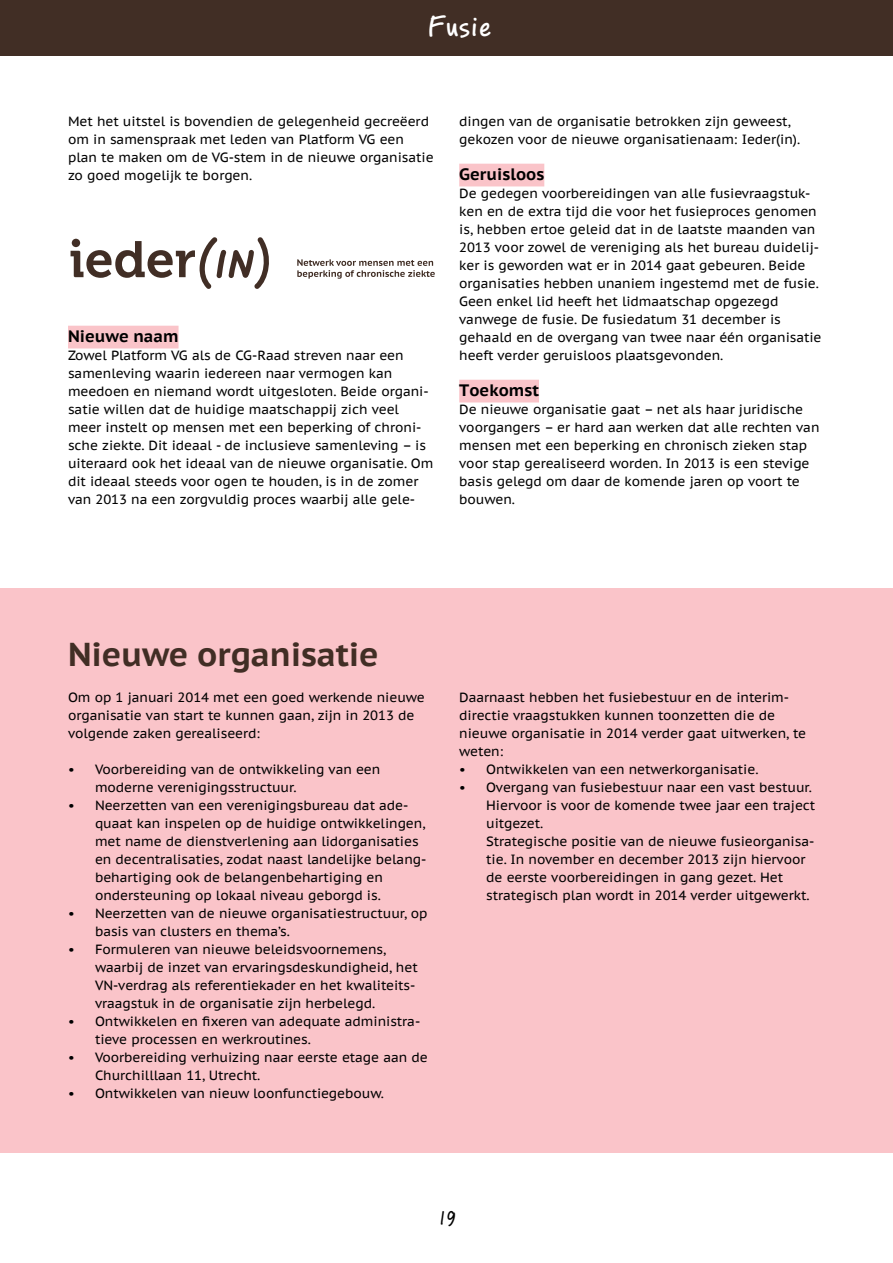
<style>
.page{position:relative;width:893px;height:1263px;background:#fff}
.page>*{position:absolute;margin:0;border:0;box-sizing:border-box;transform-origin:0 0}
.t1{font:700 33px "PT Sans Caption";letter-spacing:-.005em;color:#412e25}
.t2{font:500 30px "PF Reminder Pro";letter-spacing:.01em;color:#fff}
.t3{font:500 19.5px "PF Reminder Pro";color:#000}
.t4{font:700 16.5px "PT Sans Caption";color:#000}
.t5{font:13.35px/18px "PT Sans Caption";letter-spacing:-.005em;color:#000}
</style>
<div class="page">
<div style="left:0;top:588px;width:893px;height:564px;background:#fac4c9"></div>
<div style="left:68px;top:326px;width:111px;height:22px;background:#fac4c9"></div>
<div style="left:459px;top:164px;width:85px;height:22px;background:#fac4c9"></div>
<div style="left:459px;top:380px;width:80px;height:22px;background:#fac4c9"></div>
<div style="left:0;top:0;width:893px;height:55px;background:#412e25"></div>
<svg style="left:306px;top:259px;width:129px;height:20px"></svg>
<svg style="left:71px;top:237px;width:198px;height:52px"></svg>
<h2 class="t2" style="left:428px;top:8px;width:65px">Fusie</h2>
<p class="t5" style="left:68px;top:112px;width:367px">Met het uitstel is bovendien de gelegenheid gecreëerd om in samenspraak met leden van Platform VG een plan te maken om de VG-stem in de nieuwe organisatie zo goed mogelijk te borgen.</p>
<p class="t4" style="left:68px;top:325px;width:112px">Nieuwe naam</p>
<p class="t5" style="left:68px;top:346px;width:367px">Zowel Platform VG als de CG-Raad streven naar een samenleving waarin iedereen naar vermogen kan meedoen en niemand wordt uitgesloten. Beide organi&shy;satie willen dat de huidige maatschappij zich veel meer instelt op mensen met een beperking of chroni&shy;sche ziekte. Dit ideaal - de inclusieve samenleving – is uiteraard ook het ideaal van de nieuwe organisatie. Om dit ideaal steeds voor ogen te houden, is in de zomer van 2013 na een zorgvuldig proces waarbij alle gele-</p>
<p class="t5" style="left:459px;top:112px;width:342px">dingen van de organisatie betrokken zijn geweest, gekozen voor de nieuwe organisatienaam: Ieder(in).</p>
<p class="t4" style="left:459px;top:163px;width:87px">Geruisloos</p>
<p class="t5" style="left:459px;top:184px;width:364px">De gedegen voorbereidingen van alle fusievraagstuk&shy;ken en de extra tijd die voor het fusieproces genomen is, hebben ertoe geleid dat in de laatste maanden van 2013 voor zowel de vereniging als het bureau duidelij&shy;ker is geworden wat er in 2014 gaat gebeuren. Beide organisaties hebben unaniem ingestemd met de fusie.<br>Geen enkel lid heeft het lidmaatschap opgezegd vanwege de fusie. De fusiedatum 31 december is gehaald en de overgang van twee naar één organisatie heeft verder geruisloos plaatsgevonden.</p>
<p class="t4" style="left:459px;top:379px;width:81px">Toekomst</p>
<p class="t5" style="left:459px;top:400px;width:362px">De nieuwe organisatie gaat – net als haar juridische voorgangers – er hard aan werken dat alle rechten van mensen met een beperking en chronisch zieken stap voor stap gerealiseerd worden. In 2013 is een stevige basis gelegd om daar de komende jaren op voort te bouwen.</p>
<h1 class="t1" style="left:68px;top:633px;width:312px">Nieuwe organisatie</h1>
<p class="t5" style="left:68px;top:688px;width:358px">Om op 1 januari 2014 met een goed werkende nieuwe organisatie van start te kunnen gaan, zijn in 2013 de volgende zaken gerealiseerd:</p>
<p class="t5" style="left:95px;top:760px;width:287px;text-indent:-27px">• Voorbereiding van de ontwikkeling van een moderne verenigingsstructuur.</p>
<p class="t5" style="left:95px;top:796px;width:333px;text-indent:-27px">• Neerzetten van een verenigingsbureau dat ade&shy;quaat kan inspelen op de huidige ontwikkelingen, met name de dienstverlening aan lidorganisaties en decentralisaties, zodat naast landelijke belang&shy;behartiging ook de belangenbehartiging en ondersteuning op lokaal niveau geborgd is.</p>
<p class="t5" style="left:95px;top:904px;width:334px;text-indent:-27px">• Neerzetten van de nieuwe organisatiestructuur, op basis van clusters en thema’s.</p>
<p class="t5" style="left:95px;top:940px;width:324px;text-indent:-27px">• Formuleren van nieuwe beleidsvoornemens, waarbij de inzet van ervaringsdeskundigheid, het VN-verdrag als referentiekader en het kwaliteits&shy;vraagstuk in de organisatie zijn herbelegd.</p>
<p class="t5" style="left:95px;top:1012px;width:327px;text-indent:-27px">• Ontwikkelen en fixeren van adequate administra&shy;tieve processen en werkroutines.</p>
<p class="t5" style="left:95px;top:1048px;width:334px;text-indent:-27px">• Voorbereiding verhuizing naar eerste etage aan de<br>Churchilllaan 11, Utrecht.</p>
<p class="t5" style="left:68px;top:1084px;width:317px">• Ontwikkelen van nieuw loonfunctiegebouw.</p>
<p class="t5" style="left:459px;top:688px;width:348px">Daarnaast hebben het fusiebestuur en de interim&shy;directie vraagstukken kunnen toonzetten die de nieuwe organisatie in 2014 verder gaat uitwerken, te weten:</p>
<p class="t5" style="left:459px;top:760px;width:301px">• Ontwikkelen van een netwerkorganisatie.</p>
<p class="t5" style="left:486px;top:778px;width:330px;text-indent:-27px">• Overgang van fusiebestuur naar een vast bestuur.<br>Hiervoor is voor de komende twee jaar een traject uitgezet.<br>Strategische positie van de nieuwe fusieorganisa&shy;tie. In november en december 2013 zijn hiervoor de eerste voorbereidingen in gang gezet. Het strategisch plan wordt in 2014 verder uitgewerkt.</p>
<h3 class="t3" style="left:437px;top:1206px;width:20px">19</h3>
</div>
